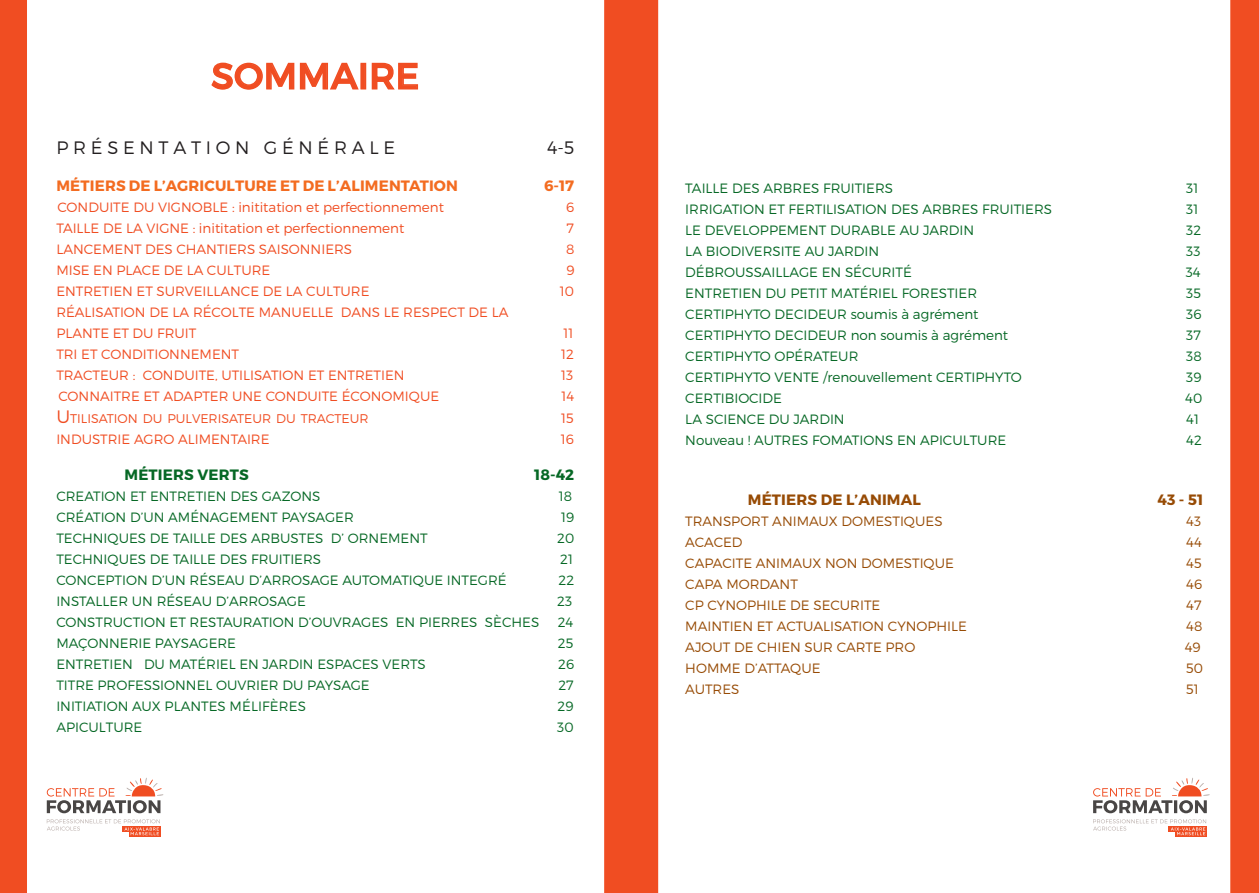
<style>
.page{position:relative;width:1259px;height:893px;background:#fff}
.page>*{position:absolute;margin:0;border:0;box-sizing:border-box;transform-origin:0 0}
.t1{font:36px "Montserrat";letter-spacing:.01em;color:#f04d22}
.t2{font:300 18px "Montserrat";color:#231f20}
.t3{font:700 15px "Montserrat";letter-spacing:.01em;color:#f36c21}
.t4{font:700 15px "Montserrat";letter-spacing:.01em;color:#974b05}
.t5{font:700 15px "Montserrat";letter-spacing:.01em;color:#066825}
.t6{font:300 13.5px "Montserrat";color:#066825}
.t7{font:300 13.5px/21px "Montserrat";color:#f04d22}
.t8{font:300 13.5px "Montserrat";color:#974b05}
.t9{font:300 12.6px "Montserrat";color:#f04d22}
.s1{font-size:18px}
</style>
<div class="page">
<div style="left:122px;top:826px;width:39px;height:6px;background:#f04d22"></div>
<svg style="left:47px;top:778px;width:116px;height:35px"></svg>
<svg style="left:129px;top:832px;width:32px;height:4px"></svg>
<svg style="left:47px;top:819px;width:113px;height:16px"></svg>
<div style="left:1168px;top:826px;width:39px;height:6px;background:#f04d22"></div>
<svg style="left:1093px;top:778px;width:116px;height:35px"></svg>
<svg style="left:1175px;top:832px;width:32px;height:4px"></svg>
<svg style="left:1093px;top:819px;width:113px;height:16px"></svg>
<div style="left:0;top:0;width:27px;height:893px;background:#f04d22"></div>
<svg style="left:604px;top:0;width:54px;height:893px;background:#f05026"></svg>
<div style="left:1230px;top:0;width:29px;height:893px;background:#f04d22"></div>
<svg style="left:211px;top:62px;width:148px;height:28px"></svg>
<div style="left:360px;top:63px;width:6px;height:26px;border:2px solid #f04d22"></div>
<svg style="left:371px;top:62px;width:48px;height:28px"></svg>
<p class="t1" style="left:211px;top:54px;width:209px">SOMMAIRE</p>
<p class="t2" style="left:56px;top:137px;width:340px">P R É S E N T A T I O N G É N É R A L E</p>
<p class="t2" style="left:547px;top:137px;width:29px">4-5</p>
<p class="t3" style="left:56px;top:177px;width:403px">MÉTIERS DE L’AGRICULTURE ET DE L’ALIMENTATION</p>
<p class="t3" style="left:544px;top:177px;width:32px">6-17</p>
<p class="t7" style="left:57px;top:197px;width:388px">CONDUITE DU VIGNOBLE : inititation et perfectionnement</p>
<p class="t7" style="left:566px;top:197px;width:10px">6</p>
<p class="t7" style="left:56px;top:218px;width:349px">TAILLE DE LA VIGNE : inititation et perfectionnement</p>
<p class="t7" style="left:566px;top:218px;width:9px">7</p>
<p class="t7" style="left:56px;top:239px;width:297px">LANCEMENT DES CHANTIERS SAISONNIERS</p>
<p class="t7" style="left:566px;top:239px;width:10px">8</p>
<p class="t7" style="left:56px;top:260px;width:215px">MISE EN PLACE DE LA CULTURE</p>
<p class="t7" style="left:566px;top:260px;width:10px">9</p>
<p class="t7" style="left:56px;top:281px;width:315px">ENTRETIEN ET SURVEILLANCE DE LA CULTURE</p>
<p class="t7" style="left:560px;top:281px;width:16px">10</p>
<p class="t7" style="left:56px;top:302px;width:454px">RÉALISATION DE LA RÉCOLTE MANUELLE DANS LE RESPECT DE LA<br>PLANTE ET DU FRUIT</p>
<p class="t7" style="left:563px;top:323px;width:12px">11</p>
<p class="t7" style="left:56px;top:344px;width:184px">TRI ET CONDITIONNEMENT</p>
<p class="t7" style="left:561px;top:344px;width:14px">12</p>
<p class="t7" style="left:56px;top:365px;width:350px">TRACTEUR : CONDUITE, UTILISATION ET ENTRETIEN</p>
<p class="t7" style="left:561px;top:365px;width:14px">13</p>
<p class="t7" style="left:58px;top:386px;width:382px">CONNAITRE ET ADAPTER UNE CONDUITE ÉCONOMIQUE</p>
<p class="t7" style="left:561px;top:386px;width:14px">14</p>
<p class="t9" style="left:56px;top:411px;width:22px"><span class="s1">U</span>TILISATION</p>
<p class="t9" style="left:143px;top:411px;width:34px">DU PUL</p>
<p class="t9" style="left:192px;top:411px;width:18px">VERISATEUR</p>
<p class="t9" style="left:276px;top:411px;width:34px">DU TRA</p>
<p class="t9" style="left:326px;top:411px;width:19px">CTEUR</p>
<p class="t7" style="left:561px;top:407px;width:14px">15</p>
<p class="t7" style="left:56px;top:428px;width:215px">INDUSTRIE AGRO ALIMENTAIRE</p>
<p class="t7" style="left:561px;top:428px;width:15px">16</p>
<p class="t5" style="left:124px;top:465px;width:126px">MÉTIERS VERTS</p>
<p class="t5" style="left:534px;top:465px;width:41px">18-42</p>
<p class="t6" style="left:56px;top:488px;width:266px">CREATION ET ENTRETIEN DES GAZONS</p>
<p class="t6" style="left:559px;top:488px;width:15px">18</p>
<p class="t6" style="left:56px;top:509px;width:299px">CRÉATION D’UN AMÉNAGEMENT PAYSAGER</p>
<p class="t6" style="left:561px;top:509px;width:15px">19</p>
<p class="t6" style="left:56px;top:530px;width:373px">TECHNIQUES DE TAILLE DES ARBUSTES D’ ORNEMENT</p>
<p class="t6" style="left:557px;top:530px;width:19px">20</p>
<p class="t6" style="left:56px;top:551px;width:266px">TECHNIQUES DE TAILLE DES FRUITIERS</p>
<p class="t6" style="left:560px;top:551px;width:14px">21</p>
<p class="t6" style="left:56px;top:572px;width:452px">CONCEPTION D’UN RÉSEAU D’ARROSAGE AUTOMATIQUE INTEGRÉ</p>
<p class="t6" style="left:558px;top:572px;width:17px">22</p>
<p class="t6" style="left:56px;top:593px;width:251px">INSTALLER UN RÉSEAU D’ARROSAGE</p>
<p class="t6" style="left:557px;top:593px;width:16px">23</p>
<p class="t6" style="left:56px;top:614px;width:484px">CONSTRUCTION ET RESTAURATION D’OUVRAGES EN PIERRES SÈCHES</p>
<p class="t6" style="left:558px;top:614px;width:17px">24</p>
<p class="t6" style="left:56px;top:635px;width:181px">MAÇONNERIE PAYSAGERE</p>
<p class="t6" style="left:558px;top:635px;width:17px">25</p>
<p class="t6" style="left:56px;top:656px;width:371px">ENTRETIEN DU MATÉRIEL EN JARDIN ESPACES VERTS</p>
<p class="t6" style="left:558px;top:656px;width:17px">26</p>
<p class="t6" style="left:56px;top:677px;width:315px">TITRE PROFESSIONNEL OUVRIER DU PAYSAGE</p>
<p class="t6" style="left:558px;top:677px;width:17px">27</p>
<p class="t6" style="left:56px;top:698px;width:251px">INITIATION AUX PLANTES MÉLIFÈRES</p>
<p class="t6" style="left:557px;top:698px;width:17px">29</p>
<p class="t6" style="left:56px;top:719px;width:87px">APICULTURE</p>
<p class="t6" style="left:557px;top:719px;width:18px">30</p>
<p class="t6" style="left:685px;top:180px;width:209px">TAILLE DES ARBRES FRUITIERS</p>
<p class="t6" style="left:1186px;top:180px;width:14px">31</p>
<p class="t6" style="left:685px;top:201px;width:368px">IRRIGATION ET FERTILISATION DES ARBRES FRUITIERS</p>
<p class="t6" style="left:1186px;top:201px;width:14px">31</p>
<p class="t6" style="left:685px;top:222px;width:290px">LE DEVELOPPEMENT DURABLE AU JARDIN</p>
<p class="t6" style="left:1186px;top:222px;width:16px">32</p>
<p class="t6" style="left:685px;top:243px;width:195px">LA BIODIVERSITE AU JARDIN</p>
<p class="t6" style="left:1186px;top:243px;width:16px">33</p>
<p class="t6" style="left:685px;top:264px;width:228px">DÉBROUSSAILLAGE EN SÉCURITÉ</p>
<p class="t6" style="left:1185px;top:264px;width:16px">34</p>
<p class="t6" style="left:685px;top:285px;width:293px">ENTRETIEN DU PETIT MATÉRIEL FORESTIER</p>
<p class="t6" style="left:1186px;top:285px;width:16px">35</p>
<p class="t6" style="left:685px;top:306px;width:295px">CERTIPHYTO DECIDEUR soumis à agrément</p>
<p class="t6" style="left:1186px;top:306px;width:17px">36</p>
<p class="t6" style="left:685px;top:327px;width:324px">CERTIPHYTO DECIDEUR non soumis à agrément</p>
<p class="t6" style="left:1186px;top:327px;width:16px">37</p>
<p class="t6" style="left:685px;top:348px;width:175px">CERTIPHYTO OPÉRATEUR</p>
<p class="t6" style="left:1186px;top:348px;width:17px">38</p>
<p class="t6" style="left:685px;top:369px;width:338px">CERTIPHYTO VENTE /renouvellement CERTIPHYTO</p>
<p class="t6" style="left:1186px;top:369px;width:17px">39</p>
<p class="t6" style="left:685px;top:390px;width:98px">CERTIBIOCIDE</p>
<p class="t6" style="left:1185px;top:390px;width:19px">40</p>
<p class="t6" style="left:685px;top:411px;width:161px">LA SCIENCE DU JARDIN</p>
<p class="t6" style="left:1186px;top:411px;width:14px">41</p>
<p class="t6" style="left:685px;top:432px;width:322px">Nouveau ! AUTRES FOMATIONS EN APICULTURE</p>
<p class="t6" style="left:1186px;top:432px;width:17px">42</p>
<p class="t4" style="left:748px;top:491px;width:174px">MÉTIERS DE L’ANIMAL</p>
<p class="t4" style="left:1157px;top:491px;width:47px">43 - 51</p>
<p class="t8" style="left:685px;top:513px;width:259px">TRANSPORT ANIMAUX DOMESTIQUES</p>
<p class="t8" style="left:1186px;top:513px;width:16px">43</p>
<p class="t8" style="left:685px;top:534px;width:59px">ACACED</p>
<p class="t8" style="left:1186px;top:534px;width:17px">44</p>
<p class="t8" style="left:685px;top:555px;width:270px">CAPACITE ANIMAUX NON DOMESTIQUE</p>
<p class="t8" style="left:1186px;top:555px;width:17px">45</p>
<p class="t8" style="left:685px;top:576px;width:114px">CAPA MORDANT</p>
<p class="t8" style="left:1186px;top:576px;width:17px">46</p>
<p class="t8" style="left:685px;top:597px;width:196px">CP CYNOPHILE DE SECURITE</p>
<p class="t8" style="left:1186px;top:597px;width:17px">47</p>
<p class="t8" style="left:685px;top:618px;width:283px">MAINTIEN ET ACTUALISATION CYNOPHILE</p>
<p class="t8" style="left:1186px;top:618px;width:18px">48</p>
<p class="t8" style="left:685px;top:639px;width:231px">AJOUT DE CHIEN SUR CARTE PRO</p>
<p class="t8" style="left:1184px;top:639px;width:17px">49</p>
<p class="t8" style="left:685px;top:660px;width:137px">HOMME D’ATTAQUE</p>
<p class="t8" style="left:1186px;top:660px;width:18px">50</p>
<p class="t8" style="left:685px;top:681px;width:56px">AUTRES</p>
<p class="t8" style="left:1186px;top:681px;width:14px">51</p>
</div>
